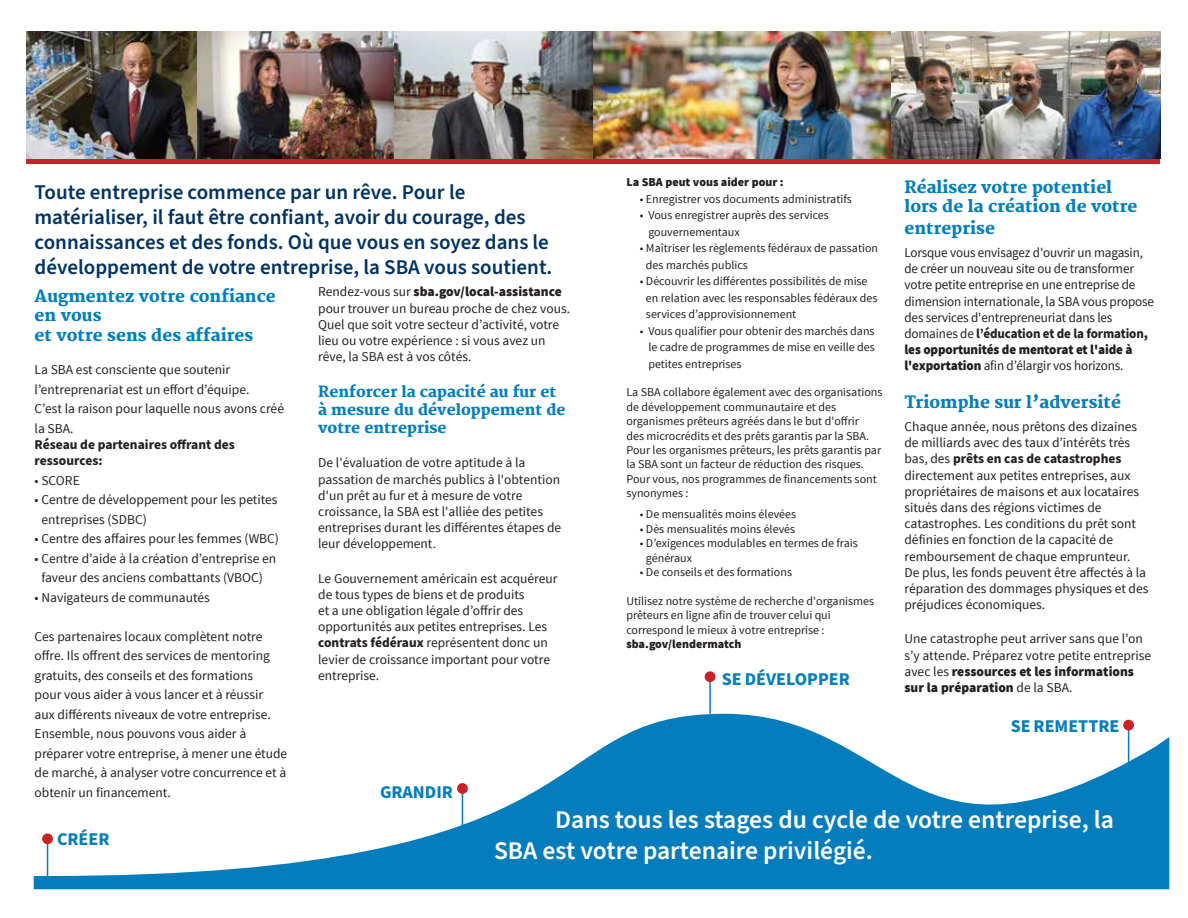
<style>
.page{position:relative;width:1188px;height:918px;background:#fff}
.page>*{position:absolute;margin:0;border:0;box-sizing:border-box;transform-origin:0 0}
.t1{font:600 25.5px/30.6px "Source Sans Pro";color:#fff}
.t2{font:600 21px/25.2px "Source Sans Pro";color:#003363}
.t3{font:700 18px "Source Sans Pro";color:#047ebc}
.t4{font:800 16.5px/19.8px "Merriweather";color:#047ebc}
.t5{font:800 15px/18px "Merriweather";color:#047ebc}
.t6{font:13.5px/16.2px "Source Sans Pro";color:#231f20}
.t7{font:700 13.5px/16.2px "Source Sans Pro";color:#231f20}
.t8{font:900 13.5px "Source Sans Pro";color:#231f20}
.t9{font:12px/14.4px "Source Sans Pro";color:#231f20}
.t10{font:900 12px "Source Sans Pro";color:#231f20}
.s1{font-weight:900}
.s2{font-weight:700}
.s3{font-weight:400}
</style>
<div class="page">
<div style="left:26px;top:158px;width:1134px;height:6px;background:#cc2126"></div>
<img style="left:26px;top:31px;width:171px;height:127px">
<img style="left:890px;top:31px;width:270px;height:127px">
<img style="left:197px;top:31px;width:693px;height:127px">
<svg style="left:34px;top:714px;width:1135px;height:176px;fill:#057dbd"></svg>
<hr style="left:47px;top:842px;width:1px;height:34px;background:#047ebc">
<hr style="left:462px;top:792px;width:1px;height:34px;background:#047ebc">
<hr style="left:1128px;top:729px;width:1px;height:33px;background:#047ebc">
<hr style="left:709px;top:680px;width:2px;height:34px;background:#047ebc">
<div style="left:457px;top:783px;width:11px;height:11px;background:#cc2126;border-radius:50%"></div>
<div style="left:705px;top:671px;width:10px;height:11px;background:#cc2126;border-radius:50%"></div>
<div style="left:42px;top:833px;width:11px;height:11px;background:#cc2126;border-radius:50%"></div>
<div style="left:1123px;top:720px;width:11px;height:11px;background:#cc2126;border-radius:50%"></div>
<p class="t10" style="left:626px;top:174px;width:159px">La SBA peut vous aider pour :</p>
<p class="t9" style="left:640px;top:192px;width:213px">• Enregistrer vos documents administratifs</p>
<p class="t9" style="left:640px;top:208px;width:191px">• Vous enregistrer auprès des services</p>
<p class="t9" style="left:648px;top:225px;width:93px">gouvernementaux</p>
<p class="t9" style="left:646px;top:240px;width:234px;line-height:16.5px;text-indent:-6px">• Maîtriser les règlements fédéraux de passation des marchés publics</p>
<p class="t9" style="left:646px;top:273px;width:233px;line-height:16.5px;text-indent:-6px">• Découvrir les différentes possibilités de mise en relation avec les responsables fédéraux des services d’approvisionnement</p>
<p class="t9" style="left:648px;top:323px;width:228px;line-height:16.5px;text-align:justify;text-indent:-8px">• Vous qualifier pour obtenir des marchés dans le cadre de programmes de mise en veille des petites entreprises</p>
<p class="t9" style="left:626px;top:385px;width:258px">La SBA collabore également avec des organisations de développement communautaire et des organismes prêteurs agréés dans le but d'offrir<br>des microcrédits et des prêts garantis par la SBA.<br>Pour les organismes prêteurs, les prêts garantis par la SBA sont un facteur de réduction des risques.<br>Pour vous, nos programmes de financements sont synonymes :</p>
<p class="t9" style="left:640px;top:507px;width:158px">• De mensualités moins élevées</p>
<p class="t9" style="left:640px;top:522px;width:157px">• Dès mensualités moins élevés</p>
<p class="t9" style="left:646px;top:536px;width:214px;text-indent:-6px">• D’exigences modulables en termes de frais généraux</p>
<p class="t9" style="left:640px;top:565px;width:154px">• De conseils et des formations</p>
<p class="t9" style="left:626px;top:594px;width:249px">Utilisez notre système de recherche d'organismes prêteurs en ligne afin de trouver celui qui correspond le mieux à votre entreprise :</p>
<p class="t10" style="left:626px;top:636px;width:117px">sba.gov/lendermatch</p>
<p class="t2" style="left:35px;top:180px;width:519px">Toute entreprise commence par un rêve. Pour le matérialiser, il faut être confiant, avoir du courage, des connaissances et des fonds. Où que vous en soyez dans le développement de votre entreprise, la SBA vous soutient.</p>
<p class="t4" style="left:35px;top:287px;width:243px">Augmentez votre confance en vous<br>et votre sens des afaires</p>
<p class="t6" style="left:35px;top:360px;width:251px;line-height:19.5px">La SBA est consciente que soutenir l’entreprenariat est un effort d’équipe.<br>C’est la raison pour laquelle nous avons créé la SBA.</p>
<p class="t7" style="left:35px;top:437px;width:202px">Réseau de partenaires ofrant des ressources:</p>
<p class="t6" style="left:35px;top:472px;width:47px">• SCORE</p>
<p class="t6" style="left:41px;top:490px;width:238px;line-height:19.5px;text-indent:-7px">• Centre de développement pour les petites entreprises (SDBC)</p>
<p class="t6" style="left:35px;top:531px;width:246px">• Centre des affaires pour les femmes (WBC)</p>
<p class="t6" style="left:35px;top:549px;width:243px;line-height:19.5px;text-align:center">• Centre d’aide à la création d’entreprise en faveur des anciens combattants (VBOC)</p>
<p class="t6" style="left:35px;top:589px;width:177px">• Navigateurs de communautés</p>
<p class="t6" style="left:35px;top:627px;width:237px;line-height:19.5px">Ces partenaires locaux complètent notre offre. Ils offrent des services de mentoring gratuits, des conseils et des formations</p>
<p class="t6" style="left:318px;top:284px;width:253px">Rendez-vous sur <span class="s1">sba.gov/local-assistance </span>pour trouver un bureau proche de chez vous.<br>Quel que soit votre secteur d’activité, votre lieu ou votre expérience : si vous avez un rêve, la SBA est à vos côtés.</p>
<p class="t5" style="left:318px;top:383px;width:249px">Renforcer la capacité au fur et à mesure du développement de votre entreprise</p>
<p class="t6" style="left:318px;top:455px;width:245px">De l'évaluation de votre aptitude à la passation de marchés publics à l'obtention d'un prêt au fur et à mesure de votre croissance, la SBA est l'alliée des petites entreprises durant les différentes étapes de leur développement.</p>
<p class="t6" style="left:318px;top:570px;width:241px">Le Gouvernement américain est acquéreur de tous types de biens et de produits<br>et a une obligation légale d’offrir des opportunités aux petites entreprises. Les <span class="s2">contrats fédéraux</span> représentent donc un levier de croissance important pour votre</p>
<p class="t6" style="left:318px;top:667px;width:63px">entreprise.</p>
<p class="t3" style="left:722px;top:667px;width:130px">SE DÉVELOPPER</p>
<p class="t6" style="left:35px;top:685px;width:238px;line-height:19.5px">pour vous aider à vous lancer et à réussir aux différents niveaux de votre entreprise.</p>
<p class="t6" style="left:35px;top:724px;width:254px;line-height:19.5px">Ensemble, nous pouvons vous aider à préparer votre entreprise, à mener une étude de marché, à analyser votre concurrence et à obtenir un financement.</p>
<p class="t3" style="left:380px;top:780px;width:74px">GRANDIR</p>
<p class="t4" style="left:904px;top:178px;width:235px">Réalisez votre potentiel lors de la création de votre</p>
<p class="t4" style="left:904px;top:219px;width:92px">entreprise</p>
<p class="t6" style="left:904px;top:245px;width:251px">Lorsque vous envisagez d'ouvrir un magasin, de créer un nouveau site ou de transformer votre petite entreprise en une entreprise de dimension internationale, la SBA vous propose des services d'entrepreneuriat dans les domaines de <span class="s2">l’éducation et de la formation</span><span class="s1">, les opportunités de mentorat et l'aide à l'exportation</span> afin d’élargir vos horizons.</p>
<p class="t4" style="left:904px;top:393px;width:218px">Triomphe sur l’adversité</p>
<p class="t6" style="left:904px;top:419px;width:246px">Chaque année, nous prêtons des dizaines de milliards avec des taux d’intérêts très bas, des <span class="s2">prêts en cas de catastrophes </span>directement aux petites entreprises, aux propriétaires de maisons et aux locataires situés dans des régions victimes de catastrophes. Les conditions du prêt sont définies en fonction de la capacité de remboursement de chaque emprunteur.<br>De plus, les fonds peuvent être affectés à la réparation des dommages physiques et des préjudices économiques.</p>
<p class="t6" style="left:904px;top:631px;width:248px">Une catastrophe peut arriver sans que l’on s’y attende. Préparez votre petite entreprise avec les <span class="s1">ressources et les informations</span></p>
<p class="t8" style="left:904px;top:679px;width:169px">sur la préparation <span class="s3">de la SBA.</span></p>
<p class="t3" style="left:1011px;top:714px;width:110px">SE REMETTRE</p>
<p class="t3" style="left:57px;top:827px;width:54px">CRÉER</p>
<p class="t1" style="left:494px;top:805px;width:622px;text-indent:61px">Dans tous les stages du cycle de votre entreprise, la<br>SBA est votre partenaire privilégié.</p>
</div>
